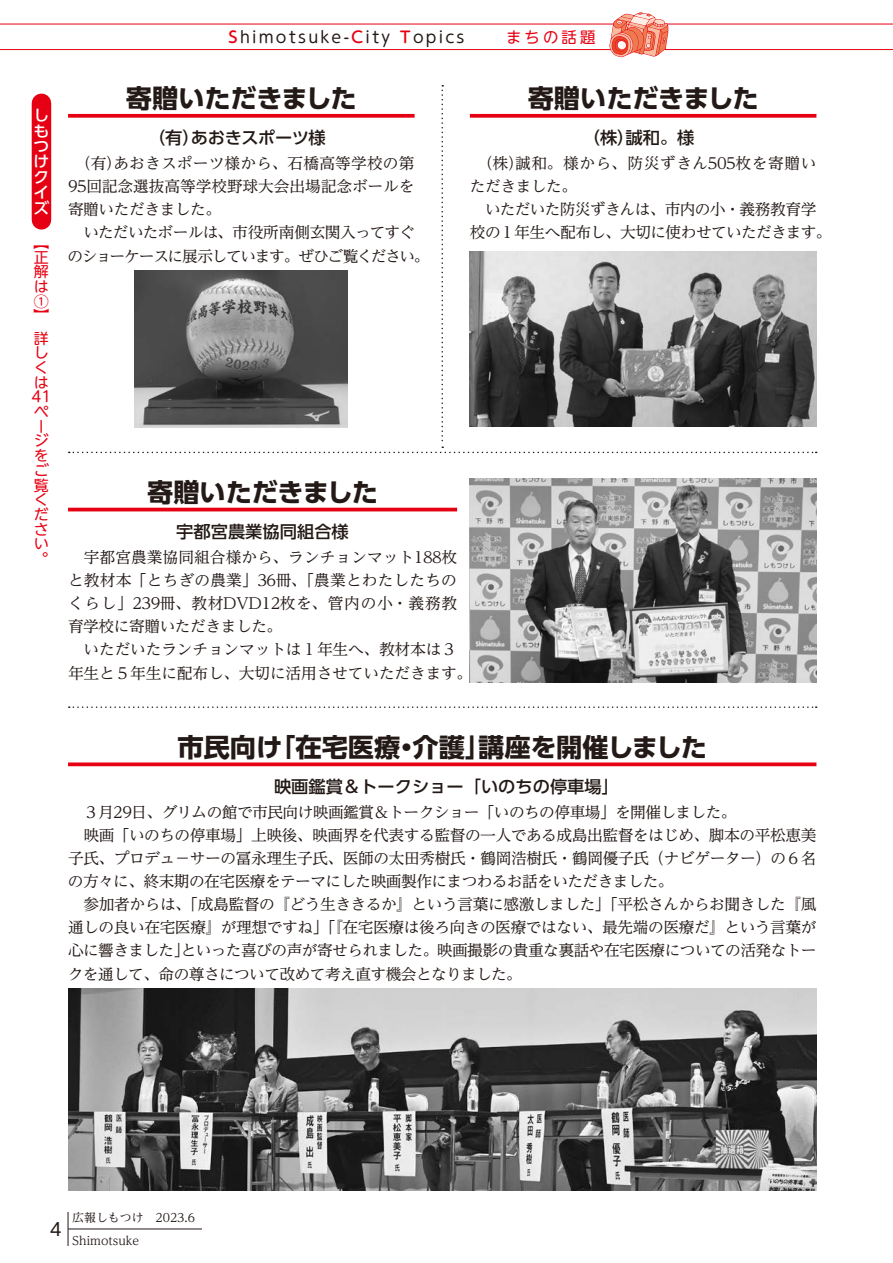
<style>
.page{position:relative;width:893px;height:1263px;background:#fff}
.page>*{position:absolute;margin:0;border:0;box-sizing:border-box;transform-origin:0 0}
.t1{font:700 25.65px "UD Shin Go Pr 6 N";letter-spacing:-.01em;color:#231916}
.t2{font:17.7px "UD Shin Go Pr 6 N";color:#231916}
.t3{font:500 16.95px "UD Shin Go Pr 6 N";color:#231916}
.t4{font:500 16.95px "UD Shin Go Pr 6 N";letter-spacing:-.03em;color:#231916}
.t5{font:15.75px "UD Shin M Go Pr 6 N";letter-spacing:.14em;color:#231916}
.t6{font:15.45px/23.1px "UD Reimin Pr 6 N";letter-spacing:-.03em;color:#231916}
.t7{font:15.45px/23.1px "UD Reimin Pr 6 N";letter-spacing:-.01em;color:#231916}
.t8{font:500 15.45px/15.5px "UD Shin Go Pr 6 N";color:#fff}
.t9{font:15.45px "UD Shin M Go Pr 6 N";letter-spacing:.2em;color:#e60013}
.t10{font:14.7px/14.7px "UD Shin M Go Pr 6 N";color:#e60013;text-align:justify}
.t11{font:11.7px/22.2px "UD Reimin Pr 6 N";color:#231916}
.s1{font-weight:500;color:#e60013}
</style>
<div class="page">
<hr style="left:0;top:49px;width:893px;height:1px;background:#e60013">
<hr style="left:0;top:24px;width:893px;height:1px;background:#e60013">
<svg style="left:609px;top:12px;width:59px;height:45px"></svg>
<div style="left:32px;top:103px;width:19px;height:117px;background:#e60013"></div>
<svg style="left:69px;top:706px;width:748px;height:2px"></svg>
<svg style="left:68px;top:762px;width:748px;height:4px;background:#e91e2f"></svg>
<hr style="left:68px;top:508px;width:389px;height:3px;background:#e60013">
<img style="left:470px;top:479px;width:346px;height:204px">
<svg style="left:69px;top:85px;width:748px;height:368px"></svg>
<img style="left:135px;top:270px;width:213px;height:157px">
<img style="left:470px;top:252px;width:346px;height:174px">
<img style="left:68px;top:989px;width:748px;height:202px">
<hr style="left:68px;top:1212px;width:1px;height:34px;background:#231916">
<hr style="left:68px;top:1229px;width:134px;height:1px;background:#231916">
<p class="t8" style="left:34px;top:107px;width:17px">しもつけクイズ</p>
<p class="t10" style="left:34px;top:234px;width:16px">【正解は①】</p>
<p class="t10" style="left:32px;top:330px;width:21px;text-align:left">詳しくは<br>41ページをご覧ください。</p>
<p class="t5" style="left:229px;top:24px;width:237px"><span class="s1">S</span>himotsuke-<span class="s1">C</span>ity <span class="s1">T</span>opics</p>
<p class="t9" style="left:506px;top:24px;width:91px">まちの話題</p>
<h1 class="t1" style="left:126px;top:77px;width:232px">寄贈いただきました</h1>
<p class="t4" style="left:148px;top:124px;width:179px">（有）あおきスポーツ様</p>
<h1 class="t1" style="left:528px;top:77px;width:232px">寄贈いただきました</h1>
<p class="t3" style="left:583px;top:124px;width:113px">（株）誠和。様</p>
<p class="t6" style="left:68px;top:151px;width:363px">　(有)あおきスポーツ様から、石橋高等学校の第<br>95回記念選抜高等学校野球大会出場記念ボールを寄贈いただきました。<br>　いただいたボールは、市役所南側玄関入ってすぐのショーケースに展示しています。ぜひご覧ください。</p>
<p class="t6" style="left:470px;top:151px;width:363px">　(株)誠和。様から、防災ずきん505枚を寄贈いただきました。<br>　いただいた防災ずきんは、市内の小・義務教育学校の１年生へ配布し、大切に使わせていただきます。</p>
<h1 class="t1" style="left:147px;top:471px;width:232px">寄贈いただきました</h1>
<p class="t3" style="left:176px;top:518px;width:174px">宇都宮農業協同組合様</p>
<p class="t7" style="left:68px;top:545px;width:406px">　宇都宮農業協同組合様から、ランチョンマット188枚と教材本「とちぎの農業」36冊、「農業とわたしたちのくらし」239冊、教材DVD12枚を、管内の小・義務教育学校に寄贈いただきました。<br>　いただいたランチョンマットは１年生へ、教材本は３年生と５年生に配布し、大切に活用させていただきます。</p>
<h1 class="t1" style="left:177px;top:726px;width:531px">市民向け「在宅医療・介護」講座を開催しました</h1>
<p class="t3" style="left:274px;top:773px;width:347px">映画鑑賞＆トークショー「いのちの停車場」</p>
<p class="t6" style="left:68px;top:800px;width:750px">　３月29日、グリムの館で市民向け映画鑑賞＆トークショー「いのちの停車場」を開催しました。<br>　映画「いのちの停車場」上映後、映画界を代表する監督の一人である成島出監督をはじめ、脚本の平松恵美子氏、プロデュ－サーの冨永理生子氏、医師の太田秀樹氏・鶴岡浩樹氏・鶴岡優子氏（ナビゲーター）の６名の方々に、終末期の在宅医療をテーマにした映画製作にまつわるお話をいただきました。<br>　参加者からは、「成島監督の『どう生ききるか』という言葉に感激しました」「平松さんからお聞きした『風通しの良い在宅医療』が理想ですね」「『在宅医療は後ろ向きの医療ではない、最先端の医療だ』という言葉が心に響きました」といった喜びの声が寄せられました。映画撮影の貴重な裏話や在宅医療についての活発なトークを通して、命の尊さについて改めて考え直す機会となりました。</p>
<p class="t2" style="left:50px;top:1214px;width:13px">4</p>
<p class="t11" style="left:72px;top:1206px;width:124px">広報しもつけ　2023.6<br>Shimotsuke</p>
</div>
